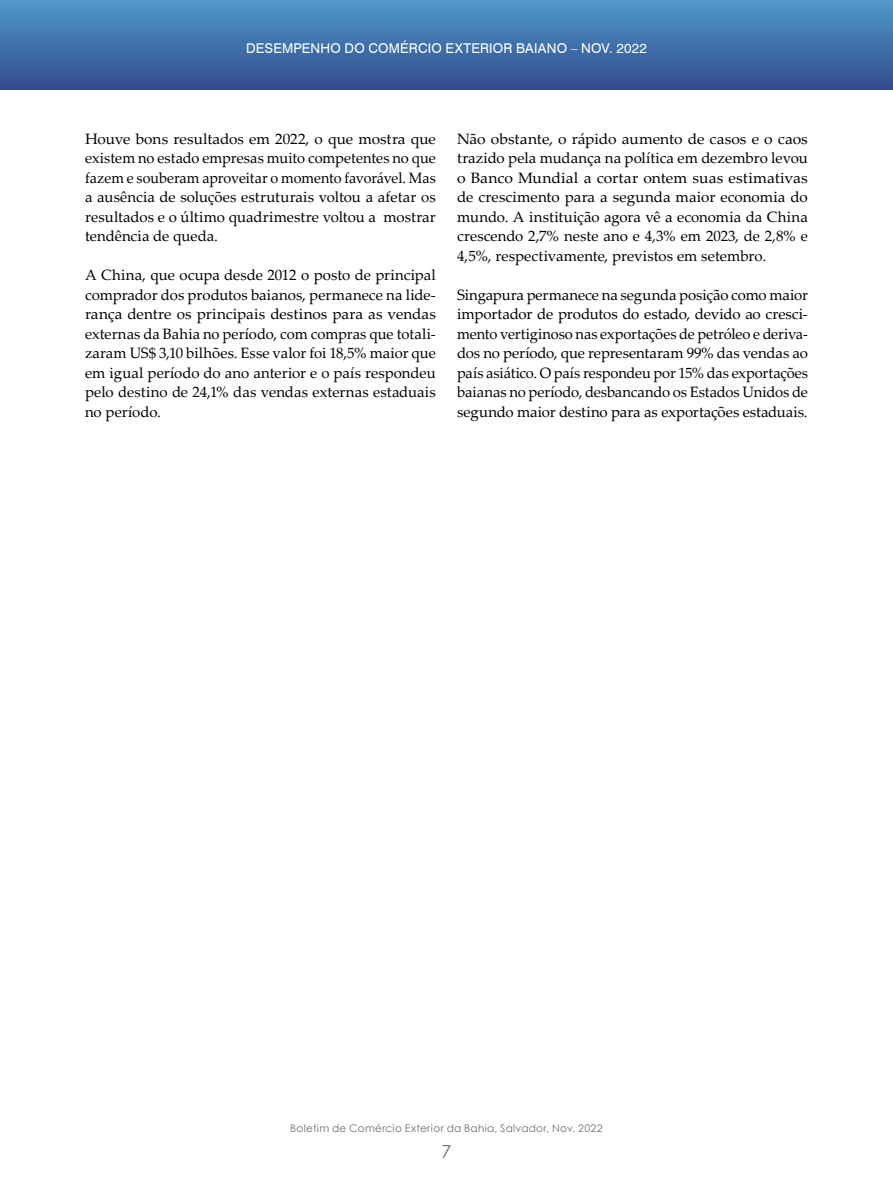
<style>
.page{position:relative;width:893px;height:1191px;background:#fff}
.page>*{position:absolute;margin:0;border:0;box-sizing:border-box;transform-origin:0 0}
.t1{font:18px "Century Gothic";color:#706f6f}
.t2{font:15px/19.5px "Palatino Linotype";color:#000;text-align:justify}
.t3{font:15px/19.5px "Palatino Linotype";color:#000;text-align:justify;scale:1.04 1}
.t4{font:13.5px "Swiss 721 BT";letter-spacing:.015em;color:#fff}
.t5{font:10.5px "Century Gothic";letter-spacing:.03em;color:#706f6f}
</style>
<div class="page">
<div style="left:0;top:0;width:893px;height:90px;background:linear-gradient(to bottom,#4e99c9,#334b8f)"></div>
<p class="t4" style="left:246px;top:38px;width:402px">DESEMPENHO DO COMÉRCIO EXTERIOR BAIANO – NOV. 2022</p>
<p class="t2" style="left:85px;top:128px;width:352px">Houve bons resultados em 2022, o que mostra que existem no estado empresas muito competentes no que fazem e souberam aproveitar o momento favorável. Mas a ausência de soluções estruturais voltou a afetar os resultados e o último quadrimestre voltou a mostrar tendência de queda.</p>
<p class="t2" style="left:85px;top:265px;width:352px">A China, que ocupa desde 2012 o posto de principal comprador dos produtos baianos, permanece na lide&shy;rança dentre os principais destinos para as vendas externas da Bahia no período, com compras que totali&shy;zaram US$ 3,10 bilhões. Esse valor foi 18,5% maior que em igual período do ano anterior e o país respondeu pelo destino de 24,1% das vendas externas estaduais no período.</p>
<p class="t3" style="left:457px;top:128px;width:339px">Não obstante, o rápido aumento de casos e o caos trazido pela mudança na política em dezembro levou o Banco Mundial a cortar ontem suas estimativas de crescimento para a segunda maior economia do mundo. A instituição agora vê a economia da China crescendo 2,7% neste ano e 4,3% em 2023, de 2,8% e 4,5%, respectivamente, previstos em setembro.</p>
<p class="t2" style="left:457px;top:284px;width:352px">Singapura permanece na segunda posição como maior importador de produtos do estado, devido ao cresci&shy;mento vertiginoso nas exportações de petróleo e deriva&shy;dos no período, que representaram 99% das vendas ao país asiático. O país respondeu por 15% das exportações baianas no período, desbancando os Estados Unidos de segundo maior destino para as exportações estaduais.</p>
<p class="t5" style="left:290px;top:1121px;width:314px">Boletim de Comércio Exterior da Bahia, Salvador, Nov. 2022</p>
<p class="t1" style="left:441px;top:1138px;width:11px">7</p>
</div>
